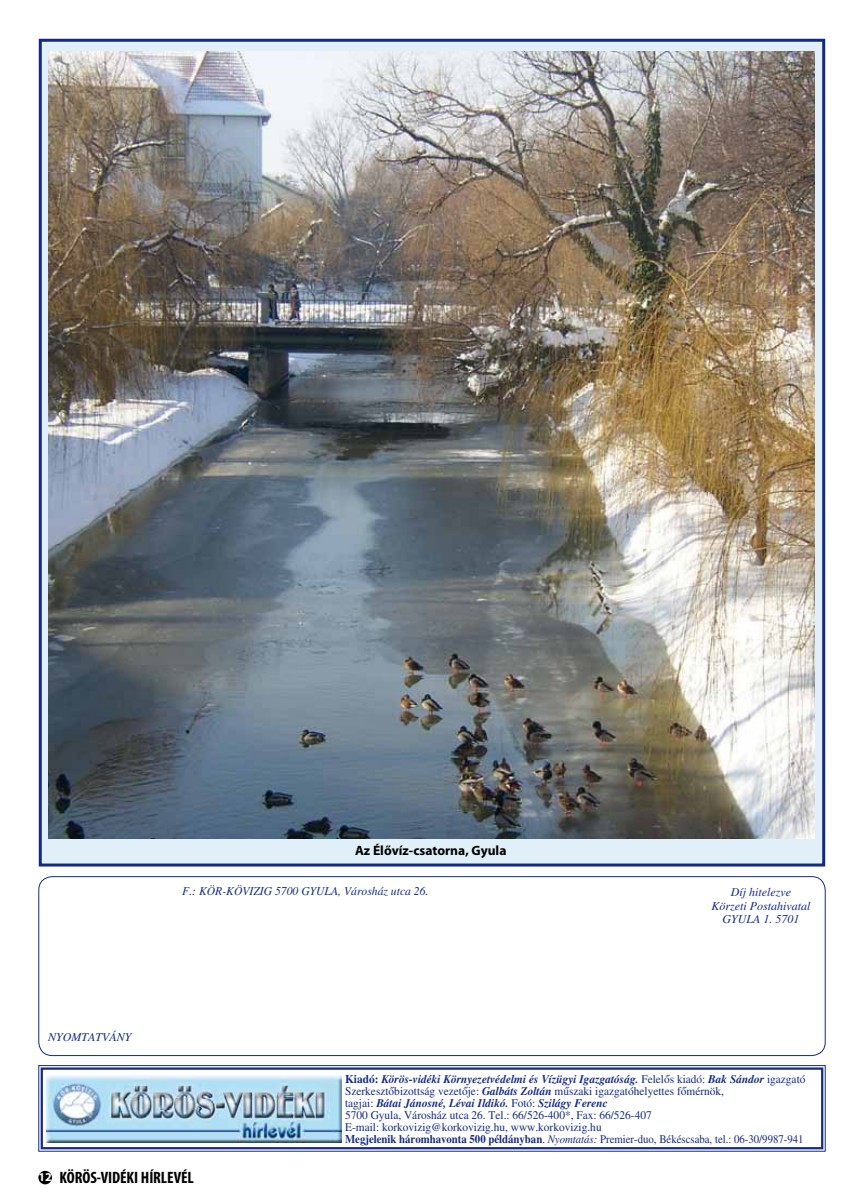
<style>
.page{position:relative;width:864px;height:1190px;background:#fff}
.page>*{position:absolute;margin:0;border:0;box-sizing:border-box;transform-origin:0 0}
.t1{font:700 condensed 16.5px "Myriad Pro";letter-spacing:-.005em;color:#000}
.t2{font:700 13.5px "Myriad Pro";color:#000}
.t3{font:12px/13.5px "H Times Italic";color:#142a82;text-align:center}
.t4{font:11.7px/12px "H Times";color:#142a82}
.t5{font:italic 11.7px "H Times Bold";color:#142a82}
.s1{font-style:normal}
.s2{font-family:"H Times";font-style:normal}
.s3{font-family:"H Times Bold";font-style:italic}
.s4{font-family:"H Times Bold"}
.s5{font-family:"H Times Italic"}
.s6{font-stretch:normal;font-size:12px;color:#fff}
</style>
<div class="page">
<div style="left:38px;top:1170px;width:14px;height:14px;background:#000;border-radius:50%"></div>
<div style="left:39px;top:39px;width:785px;height:827px;background:#e1f0f8;border:3px solid #142a82"></div>
<svg style="left:38px;top:1065px;width:787px;height:86px"></svg>
<div style="left:41px;top:1067px;width:782px;height:82px;border:2px solid #142a82"></div>
<div style="left:38px;top:876px;width:787px;height:179px;border:1px solid #142a82;border-radius:14px"></div>
<img style="left:47px;top:1075px;width:294px;height:67px">
<img style="left:48px;top:51px;width:766px;height:787px">
<p class="t3" style="left:48px;top:1030px;width:85px">NYOMTATVÁNY</p>
<p class="t2" style="left:355px;top:841px;width:153px">Az Élővíz-csatorna, Gyula</p>
<p class="t3" style="left:182px;top:884px;width:248px">F.: KÖR-KÖVIZIG 5700 GYULA, Városház utca 26.</p>
<p class="t3" style="left:711px;top:886px;width:101px">Díj hitelezve<br>Körzeti Postahivatal<br>GYULA 1. 5701</p>
<p class="t5" style="left:345px;top:1071px;width:461px"><span class="s1">Kiadó:</span> Körös-vidéki Környezetvédelmi és Vízügyi Igazgatóság. <span class="s2">Felelõs kiadó:</span> Bak Sándor <span class="s2">igazgató</span></p>
<p class="t4" style="left:345px;top:1085px;width:380px">Szerkesztõbizottság vezetője: <span class="s3">Galbáts Zoltán</span> műszaki igazgatóhelyettes főmérnök,</p>
<p class="t5" style="left:345px;top:1095px;width:264px"><span class="s2">tagjai:</span> Bátai Jánosné, Lévai Ildikó. <span class="s2">Fotó:</span> Szilágy Ferenc</p>
<p class="t4" style="left:345px;top:1109px;width:460px">5700 Gyula, Városház utca 26. Tel.: 66/526-400*, Fax: 66/526-407<br>E-mail: korkovizig@korkovizig.hu, www.korkovizig.hu<br><span class="s4">Megjelenik háromhavonta 500 példányban</span>. <span class="s5">Nyomtatás:</span> Premier-duo, Békéscsaba, tel.: 06-30/9987-941</p>
<h1 class="t1" style="left:38px;top:1167px;width:157px"><span class="s6">12</span> KÖRÖS-VIDÉKI HÍRLEVÉL</h1>
</div>
